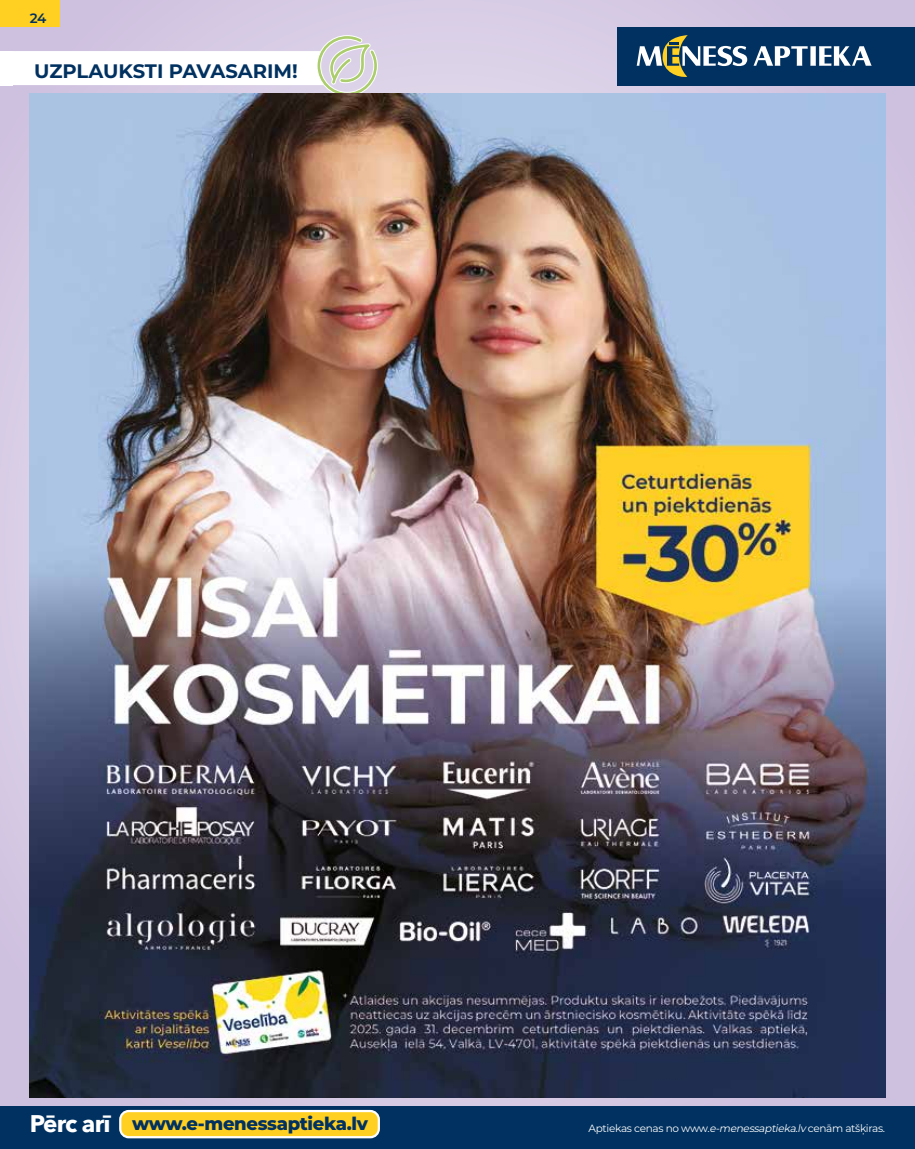
<style>
.page{position:relative;width:915px;height:1149px;background:#fff}
.page>*{position:absolute;margin:0;border:0;box-sizing:border-box;transform-origin:0 0}
.t1{font:700 19.5px "Montserrat";color:#003160}
.t2{font:800 18px "Montserrat";letter-spacing:-.02em;color:#003160}
.t3{font:600 13.5px "Montserrat";color:#003160}
.t4{font:10.5px "Montserrat";letter-spacing:-.03em;color:#fff}
.s1{font-family:"Avenir Next";font-weight:700;font-size:24px;color:#fff}
.s2{font-style:italic}
</style>
<div class="page">
<hr style="left:914px;top:0;width:1px;height:346px;background:#ece7f4">
<hr style="left:914px;top:346px;width:1px;height:252px;background:#e0d7ec">
<hr style="left:914px;top:598px;width:1px;height:253px;background:#d3c7e4">
<hr style="left:914px;top:851px;width:1px;height:255px;background:#c8b8db">
<svg style="left:914px;top:0;width:1px;height:26px"></svg>
<hr style="left:914px;top:1106px;width:1px;height:42px;background:#003160">
<div style="left:0;top:0;width:914px;height:1106px;background:#d5c9e4"></div>
<div style="left:0;top:1106px;width:914px;height:42px;background:#003160"></div>
<div style="left:0;top:0;width:60px;height:26px;background:#ffcf21"></div>
<div style="left:617px;top:27px;width:297px;height:58px;background:#003160"></div>
<svg style="left:753px;top:46px;width:118px;height:20px"></svg>
<svg style="left:636px;top:35px;width:111px;height:42px"></svg>
<div style="left:120px;top:1110px;width:258px;height:26px;background:#ffcf21;border-radius:9px"></div>
<div style="left:119px;top:1109px;width:261px;height:28px;border:2px solid #fff;border-radius:9px"></div>
<svg style="left:0;top:35px;width:377px;height:61px"></svg>
<svg style="left:914px;top:51px;width:1px;height:34px"></svg>
<img style="left:30px;top:94px;width:854px;height:1003px">
<p class="t3" style="left:30px;top:8px;width:18px">24</p>
<h1 class="t1" style="left:34px;top:56px;width:265px">UZPLAUKSTI PAVASARIM!</h1>
<h2 class="t2" style="left:30px;top:1109px;width:339px"><span class="s1">Pērc arī</span> www.e-menessaptieka.lv</h2>
<p class="t4" style="left:588px;top:1120px;width:298px">Aptiekas cenas no www.<span class="s2">e‑menessaptieka.lv</span> cenām atšķiras.</p>
</div>
